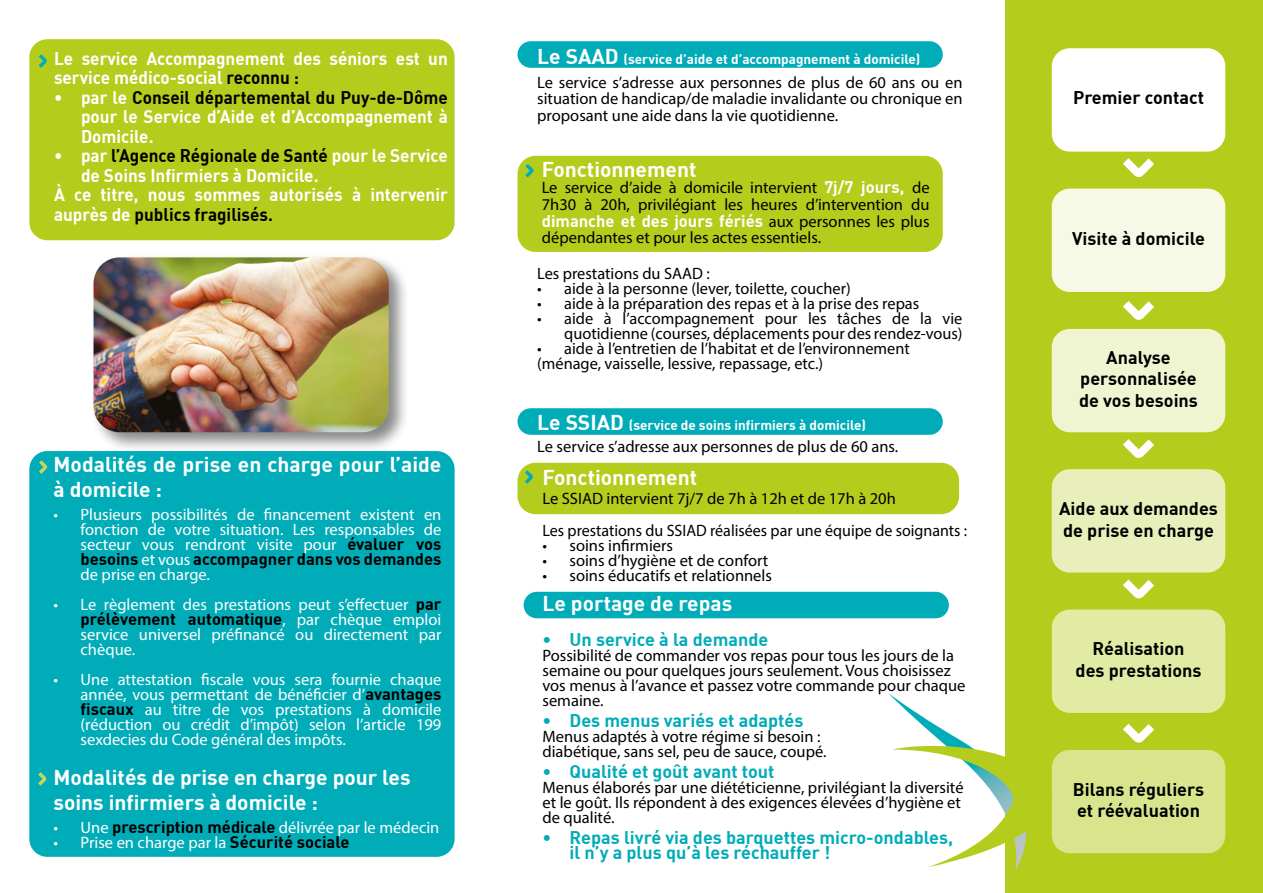
<style>
.page{position:relative;width:1263px;height:893px;background:#fff}
.page>*{position:absolute;margin:0;border:0;box-sizing:border-box;transform-origin:0 0}
.t1{font:700 21px/25.2px "DIN";color:#fff}
.t2{font:700 18px/19.5px "DIN";color:#fff;scale:.95 1}
.t3{font:700 18px/21.6px "DIN";color:#000;text-align:center}
.t4{font:700 18px/15px "DIN";color:#00acb8}
.t5{font:700 18px "DIN";color:#000;scale:.95 1}
.t6{font:16.5px/15px "Myriad Pro";color:#000}
.t7{font:16.5px/15px "Myriad Pro";color:#fff;text-align:justify}
.t8{font:700 16.5px "DIN";color:#000}
.t9{font:700 16.5px "DIN";color:#fff}
.t10{font:700 13.5px "DIN";color:#fff}
.s1{color:#000}
.s2{color:#fff}
.s3{font-family:"DIN";font-weight:700;color:#000}
.s4{font-family:"Myriad Pro";font-weight:400;color:#fff}
.s5{font-size:21px}
.s6{font-family:"DIN";font-weight:700;color:#fff}
.s7{font-family:"Myriad Pro";font-weight:400;color:#000}
</style>
<div class="page">
<div style="left:29px;top:39px;width:426px;height:201px;background:#b4cd1c;border-radius:18px"></div>
<div style="left:524px;top:592px;width:425px;height:26px;background:#00acb8;border-radius:13px"></div>
<div style="left:517px;top:41px;width:426px;height:27px;background:#00acb8;border-radius:13px"></div>
<div style="left:517px;top:408px;width:426px;height:27px;background:#00acb8;border-radius:13px"></div>
<div style="left:517px;top:463px;width:442px;height:51px;background:#b4cd1c;border-radius:18px"></div>
<div style="left:29px;top:451px;width:426px;height:406px;background:#00acb8;border-radius:18px"></div>
<div style="left:517px;top:156px;width:426px;height:96px;background:#b4cd1c;border-radius:18px"></div>
<div style="left:1006px;top:0;width:257px;height:893px;background:#b4cd1c"></div>
<div style="left:1052px;top:48px;width:173px;height:104px;background:#fff;border-radius:18px"></div>
<div style="left:1052px;top:189px;width:173px;height:103px;background:#f7f9e7;border-radius:18px"></div>
<div style="left:1052px;top:329px;width:173px;height:103px;background:#f0f5d1;border-radius:18px"></div>
<div style="left:1052px;top:469px;width:173px;height:104px;background:#e8efba;border-radius:18px"></div>
<div style="left:1052px;top:610px;width:173px;height:103px;background:#e1eba4;border-radius:18px"></div>
<div style="left:1052px;top:750px;width:173px;height:103px;background:#d9e58d;border-radius:18px"></div>
<svg style="left:39px;top:460px;width:8px;height:14px"></svg>
<svg style="left:525px;top:164px;width:9px;height:13px"></svg>
<svg style="left:1123px;top:158px;width:31px;height:19px"></svg>
<svg style="left:1123px;top:301px;width:31px;height:19px"></svg>
<svg style="left:1123px;top:439px;width:31px;height:19px"></svg>
<svg style="left:1123px;top:579px;width:31px;height:20px"></svg>
<svg style="left:1123px;top:724px;width:31px;height:19px"></svg>
<div style="left:90px;top:254px;width:319px;height:199px;background:#000;opacity:.47"></div>
<img style="left:94px;top:257px;width:295px;height:175px">
<svg style="left:888px;top:693px;width:164px;height:177px"></svg>
<svg style="left:525px;top:470px;width:8px;height:14px"></svg>
<svg style="left:39px;top:54px;width:8px;height:14px"></svg>
<svg style="left:38px;top:772px;width:9px;height:14px"></svg>
<p class="t2" style="left:54px;top:48px;width:416px">Le service Accompagnement des séniors est un service médico-social <span class="s1">reconnu :</span></p>
<p class="t2" style="left:81px;top:87px;width:388px;text-align:justify;text-indent:-27px">• par le <span class="s1">Conseil départemental du Puy-de-Dôme </span>pour le Service d’Aide et d’Accompagnement à Domicile.</p>
<p class="t5" style="left:54px;top:144px;width:416px"><span class="s2">• par</span> l’Agence Régionale de Santé <span class="s2">pour le Service</span></p>
<p class="t2" style="left:81px;top:165px;width:252px">de Soins Infirmiers à Domicile.</p>
<p class="t2" style="left:54px;top:184px;width:416px">À ce titre, nous sommes autorisés à intervenir</p>
<p class="t5" style="left:54px;top:203px;width:232px"><span class="s2">auprès de</span> publics fragilisés.</p>
<p class="t1" style="left:54px;top:451px;width:389px">Modalités de prise en charge pour l’aide à domicile :</p>
<p class="t7" style="left:81px;top:506px;width:362px;text-indent:-27px">• Plusieurs possibilités de financement existent en fonction de votre situation. Les responsables de secteur vous rendront visite pour <span class="s3">évaluer vos</span></p>
<p class="t8" style="left:81px;top:548px;width:362px">besoins <span class="s4">et vous</span> accompagner dans vos demandes</p>
<p class="t7" style="left:81px;top:566px;width:131px">de prise en charge.</p>
<p class="t7" style="left:54px;top:596px;width:389px">• Le règlement des prestations peut s’effectuer <span class="s3">par</span></p>
<p class="t8" style="left:81px;top:608px;width:362px">prélèvement automatique<span class="s4">, par chèque emploi</span></p>
<p class="t7" style="left:81px;top:626px;width:362px">service universel préfinancé ou directement par chèque.</p>
<p class="t7" style="left:81px;top:671px;width:362px;text-indent:-27px">• Une attestation fiscale vous sera fournie chaque année, vous permettant de bénéficier d’<span class="s3">avantages fiscaux</span> au titre de vos prestations à domicile (réduction ou crédit d’impôt) selon l’article 199 sexdecies du Code général des impôts.</p>
<p class="t1" style="left:54px;top:764px;width:359px">Modalités de prise en charge pour les soins infirmiers à domicile :</p>
<p class="t7" style="left:54px;top:819px;width:387px">• Une <span class="s3">prescription médicale</span> délivrée par le médecin</p>
<p class="t7" style="left:54px;top:834px;width:297px">• Prise en charge par la <span class="s3">Sécurité sociale</span></p>
<p class="t10" style="left:537px;top:50px;width:385px"><span class="s5">Le SAAD</span> (service d’aide et d’accompagnement à domicile)</p>
<p class="t6" style="left:537px;top:74px;width:427px;line-height:16.5px;text-align:justify">Le service s’adresse aux personnes de plus de 60 ans ou en situation de handicap/de maladie invalidante ou chronique en proposant une aide dans la vie quotidienne.</p>
<p class="t1" style="left:542px;top:156px;width:156px">Fonctionnement</p>
<p class="t6" style="left:542px;top:179px;width:389px;line-height:16.5px">Le service d’aide à domicile intervient <span class="s6">7j/7 jours,</span> de<br>7h30 à 20h, privilégiant les heures d’intervention du</p>
<p class="t9" style="left:542px;top:210px;width:389px">dimanche et des jours fériés <span class="s7">aux personnes les plus</span></p>
<p class="t6" style="left:542px;top:230px;width:281px">dépendantes et pour les actes essentiels.</p>
<p class="t6" style="left:537px;top:266px;width:174px">Les prestations du SAAD :</p>
<p class="t6" style="left:537px;top:281px;width:315px">• aide à la personne (lever, toilette, coucher)</p>
<p class="t6" style="left:537px;top:296px;width:384px">• aide à la préparation des repas et à la prise des repas</p>
<p class="t6" style="left:537px;top:311px;width:427px;text-align:right">• aide à l’accompagnement pour les tâches de la vie quotidienne (courses, déplacements pour des rendez-vous)</p>
<p class="t6" style="left:537px;top:341px;width:374px">• aide à l’entretien de l’habitat et de l’environnement (ménage, vaisselle, lessive, repassage, etc.)</p>
<p class="t10" style="left:537px;top:417px;width:330px"><span class="s5">Le SSIAD</span> (service de soins infirmiers à domicile)</p>
<p class="t6" style="left:537px;top:439px;width:363px">Le service s’adresse aux personnes de plus de 60 ans.</p>
<p class="t1" style="left:542px;top:463px;width:156px">Fonctionnement</p>
<p class="t6" style="left:542px;top:483px;width:426px;line-height:31.5px">Le SSIAD intervient 7j/7 de 7h à 12h et de 17h à 20h<br>Les prestations du SSIAD réalisées par une équipe de soignants :</p>
<p class="t6" style="left:542px;top:538px;width:132px">• soins infirmiers</p>
<p class="t6" style="left:542px;top:553px;width:227px">• soins d’hygiène et de confort</p>
<p class="t6" style="left:542px;top:568px;width:231px">• soins éducatifs et relationnels</p>
<p class="t1" style="left:542px;top:590px;width:191px">Le portage de repas</p>
<p class="t4" style="left:542px;top:631px;width:227px">• Un service à la demande</p>
<p class="t6" style="left:542px;top:647px;width:424px">Possibilité de commander vos repas pour tous les jours de la semaine ou pour quelques jours seulement. Vous choisissez vos menus à l’avance et passez votre commande pour chaque semaine.</p>
<p class="t4" style="left:542px;top:712px;width:262px">• Des menus variés et adaptés</p>
<p class="t6" style="left:542px;top:728px;width:286px">Menus adaptés à votre régime si besoin : diabétique, sans sel, peu de sauce, coupé.</p>
<p class="t4" style="left:542px;top:763px;width:234px">• Qualité et goût avant tout</p>
<p class="t6" style="left:542px;top:779px;width:423px">Menus élaborés par une diététicienne, privilégiant la diversité et le goût. Ils répondent à des exigences élevées d’hygiène et de qualité.</p>
<p class="t4" style="left:569px;top:829px;width:385px;text-indent:-27px">• Repas livré via des barquettes micro-ondables, il n’y a plus qu’à les réchauffer !</p>
<p class="t3" style="left:1073px;top:85px;width:133px">Premier contact</p>
<p class="t3" style="left:1072px;top:227px;width:134px">Visite à domicile</p>
<p class="t3" style="left:1079px;top:346px;width:120px">Analyse personnalisée de vos besoins</p>
<p class="t3" style="left:1059px;top:497px;width:160px;text-align:left">Aide aux demandes de prise en charge</p>
<p class="t3" style="left:1075px;top:637px;width:127px">Réalisation<br>des prestations</p>
<p class="t3" style="left:1073px;top:777px;width:133px;text-align:left">Bilans réguliers et réévaluation</p>
</div>
